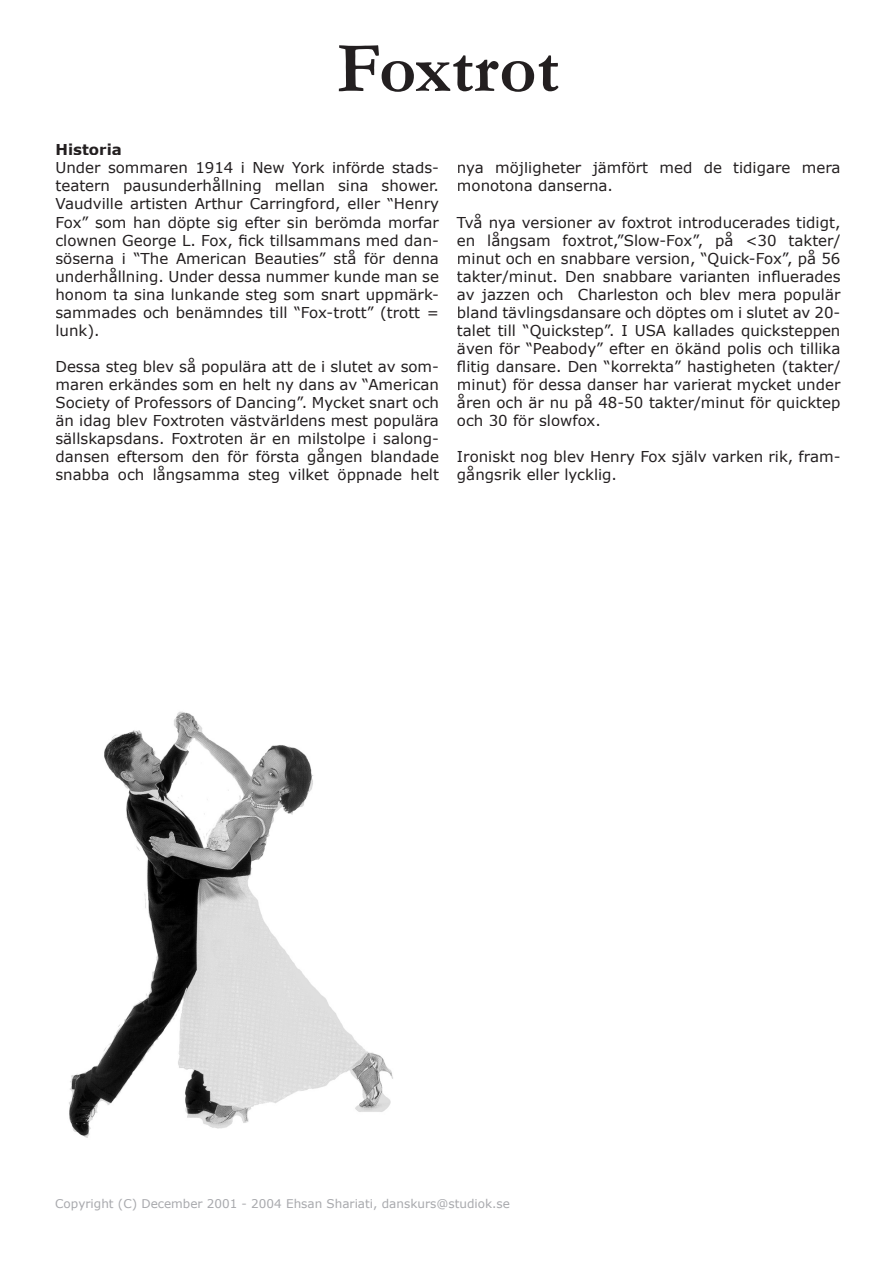
<style>
.page{position:relative;width:893px;height:1263px;background:#fff}
.page>*{position:absolute;margin:0;border:0;box-sizing:border-box;transform-origin:0 0}
.t1{font:700 72px "Garamond";color:#231f20}
.t2{font:15px/18px "Verdana";color:#231f20;text-align:justify}
.t3{font:700 15px "Verdana";color:#231f20}
.t4{font:12px "Verdana";color:#a8a9ad}
</style>
<div class="page">
<img style="left:69px;top:711px;width:324px;height:427px">
<p class="t3" style="left:55px;top:140px;width:68px">Historia</p>
<h1 class="t1" style="left:337px;top:19px;width:224px">Foxtrot</h1>
<p class="t2" style="left:55px;top:159px;width:385px">Under sommaren 1914 i New York införde stads&shy;teatern pausunderhållning mellan sina shower.<br>Vaudville artisten Arthur Carringford, eller “Henry Fox” som han döpte sig efter sin berömda morfar clownen George L. Fox, fick tillsammans med dan&shy;söserna i “The American Beauties” stå för denna underhållning. Under dessa nummer kunde man se honom ta sina lunkande steg som snart uppmärk&shy;sammades och benämndes till “Fox-trott” (trott = lunk).</p>
<p class="t2" style="left:55px;top:357px;width:385px">Dessa steg blev så populära att de i slutet av som&shy;maren erkändes som en helt ny dans av “American Society of Professors of Dancing”. Mycket snart och än idag blev Foxtroten västvärldens mest populära sällskapsdans. Foxtroten är en milstolpe i salong&shy;dansen eftersom den för första gången blandade snabba och långsamma steg vilket öppnade helt</p>
<p class="t2" style="left:457px;top:159px;width:385px">nya möjligheter jämfört med de tidigare mera monotona danserna.</p>
<p class="t2" style="left:457px;top:213px;width:385px">Två nya versioner av foxtrot introducerades tidigt, en långsam foxtrot,”Slow-Fox”, på &lt;30 takter/ minut och en snabbare version, “Quick-Fox”, på 56 takter/minut. Den snabbare varianten influerades av jazzen och Charleston och blev mera populär bland tävlingsdansare och döptes om i slutet av 20- talet till “Quickstep”. I USA kallades quicksteppen även för “Peabody” efter en ökänd polis och tillika flitig dansare. Den “korrekta” hastigheten (takter/ minut) för dessa danser har varierat mycket under åren och är nu på 48-50 takter/minut för quicktep och 30 för slowfox.</p>
<p class="t2" style="left:457px;top:447px;width:385px">Ironiskt nog blev Henry Fox själv varken rik, fram&shy;gångsrik eller lycklig.</p>
<p class="t4" style="left:55px;top:1196px;width:456px">Copyright (C) December 2001 - 2004 Ehsan Shariati, danskurs@studiok.se</p>
</div>
